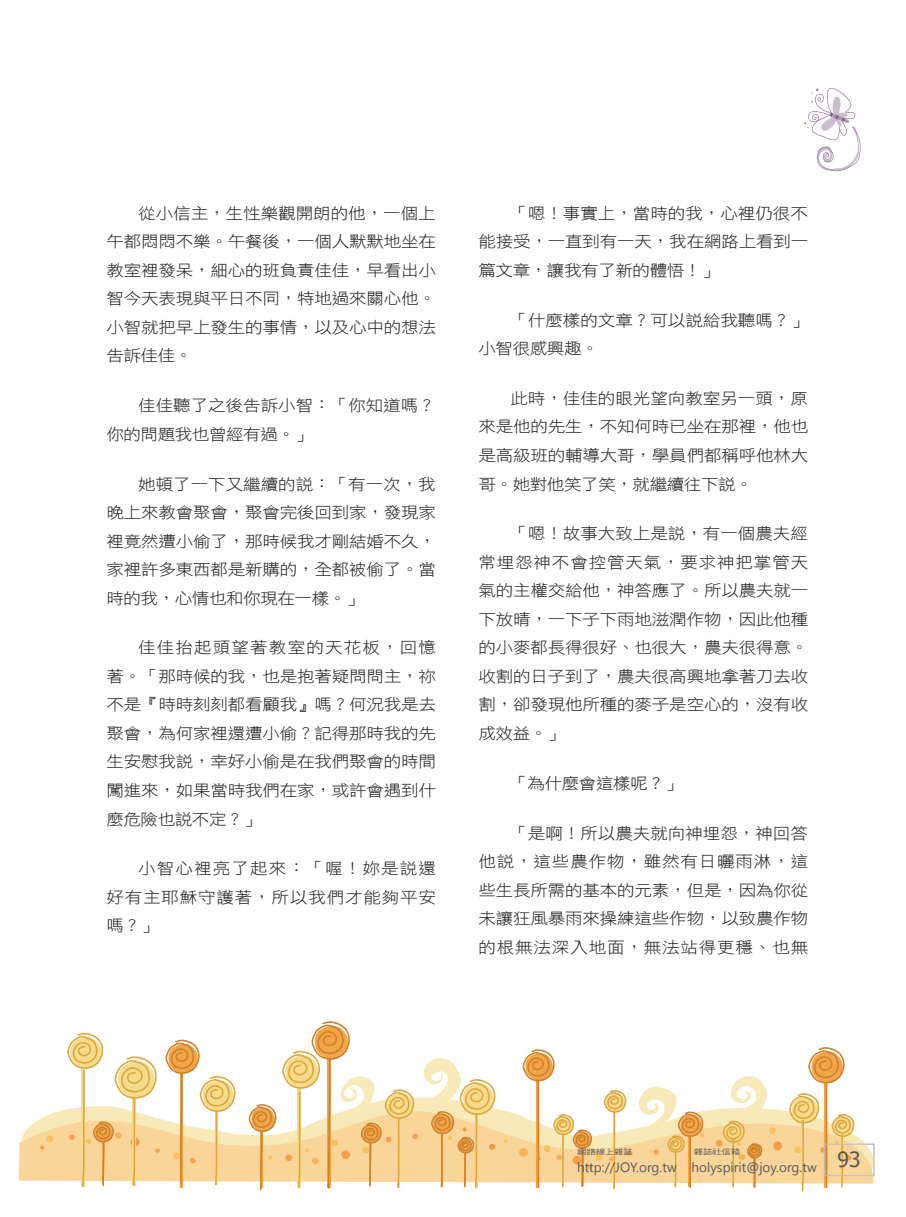
<style>
.page{position:relative;width:906px;height:1217px;background:#fff}
.page>*{position:absolute;margin:0;border:0;box-sizing:border-box;transform-origin:0 0}
.t1{font:21px "Tahoma";color:#57585a}
.t2{font:15.75px/28.5px "DF Hei W3 WIN BF";letter-spacing:-.01em;color:#231f20;text-align:justify;scale:1.11 1}
.t3{font:13.5px "Segoe UI";color:#57585a}
.t4{font:7.5px "DF Hei W5 WIN BF";letter-spacing:-.015em;color:#57585a;scale:1.25 1}
</style>
<div class="page">
<svg style="left:19px;top:1091px;width:855px;height:92px;fill:#f9d59a"></svg>
<svg style="left:40px;top:1135px;width:13px;height:14px"></svg>
<svg style="left:503px;top:1138px;width:5px;height:4px"></svg>
<svg style="left:519px;top:1147px;width:9px;height:9px"></svg>
<svg style="left:595px;top:1153px;width:7px;height:7px"></svg>
<hr style="left:180px;top:1067px;width:2px;height:120px;background:#eea647">
<hr style="left:562px;top:1133px;width:2px;height:53px;background:#dfa63f">
<hr style="left:613px;top:1110px;width:2px;height:78px;background:#dfa63f">
<hr style="left:674px;top:1149px;width:2px;height:38px;background:#dfa63f">
<hr style="left:732px;top:1138px;width:2px;height:48px;background:#dfa63f">
<svg style="left:67px;top:1032px;width:92px;height:154px"></svg>
<hr style="left:581px;top:1144px;width:1px;height:41px;background:#eea647">
<svg style="left:539px;top:1113px;width:53px;height:56px"></svg>
<hr style="left:688px;top:1132px;width:2px;height:54px;background:#eea647">
<hr style="left:753px;top:1155px;width:1px;height:31px;background:#eea647">
<svg style="left:165px;top:1039px;width:71px;height:145px"></svg>
<hr style="left:536px;top:1075px;width:2px;height:111px;background:#eea647">
<svg style="left:522px;top:1049px;width:33px;height:34px"></svg>
<hr style="left:824px;top:1075px;width:2px;height:111px;background:#eea647">
<svg style="left:808px;top:1047px;width:37px;height:38px"></svg>
<svg style="left:723px;top:1076px;width:46px;height:38px"></svg>
<svg style="left:248px;top:1021px;width:248px;height:168px"></svg>
<svg style="left:768px;top:1126px;width:8px;height:7px"></svg>
<svg style="left:772px;top:1141px;width:10px;height:8px"></svg>
<svg style="left:715px;top:1120px;width:47px;height:39px;background:#f1c882"></svg>
<svg style="left:604px;top:1087px;width:100px;height:74px"></svg>
<svg style="left:788px;top:1092px;width:67px;height:99px"></svg>
<hr style="left:537px;top:1080px;width:2px;height:107px;background:#d27f2c">
<hr style="left:582px;top:1147px;width:1px;height:39px;background:#d27f2c">
<hr style="left:689px;top:1135px;width:2px;height:52px;background:#d27f2c">
<hr style="left:754px;top:1156px;width:1px;height:31px;background:#d27f2c">
<hr style="left:825px;top:1082px;width:2px;height:105px;background:#d27f2c">
<svg style="left:804px;top:88px;width:56px;height:83px"></svg>
<div style="left:824px;top:1143px;width:50px;height:32px;border:1px solid #bcbdc0"></div>
<p class="t2" style="left:106px;top:199px;width:298px;text-indent:32px">從小信主，生性樂觀開朗的他，一個上午都悶悶不樂。午餐後，一個人默默地坐在教室裡發呆，細心的班負責佳佳，早看出小智今天表現與平日不同，特地過來關心他。小智就把早上發生的事情，以及心中的想法告訴佳佳。</p>
<p class="t2" style="left:106px;top:391px;width:298px;text-indent:32px">佳佳聽了之後告訴小智：「你知道嗎？你的問題我也曾經有過。」</p>
<p class="t2" style="left:106px;top:469px;width:298px;text-indent:32px">她頓了一下又繼續的說：「有一次，我晚上來教會聚會，聚會完後回到家，發現家裡竟然遭小偷了，那時候我才剛結婚不久，家裡許多東西都是新購的，全都被偷了。當時的我，心情也和你現在一樣。」</p>
<p class="t2" style="left:106px;top:633px;width:298px;text-indent:32px">佳佳抬起頭望著教室的天花板，回憶著。「那時候的我，也是抱著疑問問主，祢不是『時時刻刻都看顧我』嗎？何況我是去聚會，為何家裡還遭小偷？記得那時我的先生安慰我說，幸好小偷是在我們聚會的時間闖進來，如果當時我們在家，或許會遇到什麼危險也說不定？」</p>
<p class="t2" style="left:106px;top:854px;width:298px;text-indent:32px">小智心裡亮了起來：「喔！妳是說還好有主耶穌守護著，所以我們才能夠平安嗎？」</p>
<p class="t2" style="left:478px;top:199px;width:298px;text-indent:32px">「嗯！事實上，當時的我，心裡仍很不能接受，一直到有一天，我在網路上看到一篇文章，讓我有了新的體悟！」</p>
<p class="t2" style="left:478px;top:305px;width:298px;text-indent:32px">「什麼樣的文章？可以說給我聽嗎？」小智很感興趣。</p>
<p class="t2" style="left:478px;top:384px;width:298px;text-indent:32px">此時，佳佳的眼光望向教室另一頭，原來是他的先生，不知何時已坐在那裡，他也是高級班的輔導大哥，學員們都稱呼他林大哥。她對他笑了笑，就繼續往下說。</p>
<p class="t2" style="left:478px;top:519px;width:298px;text-indent:32px">「嗯！故事大致上是說，有一個農夫經常埋怨神不會控管天氣，要求神把掌管天氣的主權交給他，神答應了。所以農夫就一下放晴，一下子下雨地滋潤作物，因此他種的小麥都長得很好、也很大，農夫很得意。收割的日子到了，農夫很高興地拿著刀去收割，卻發現他所種的麥子是空心的，沒有收成效益。」</p>
<p class="t2" style="left:510px;top:768px;width:156px">「為什麼會這樣呢？」</p>
<p class="t2" style="left:478px;top:818px;width:298px;text-indent:32px">「是啊！所以農夫就向神埋怨，神回答他說，這些農作物，雖然有日曬雨淋，這些生長所需的基本的元素，但是，因為你從未讓狂風暴雨來操練這些作物，以致農作物的根無法深入地面，無法站得更穩、也無</p>
<p class="t4" style="left:577px;top:1147px;width:46px">網路線上雜誌</p>
<p class="t4" style="left:694px;top:1147px;width:39px">雜誌社信箱</p>
<p class="t3" style="left:577px;top:1157px;width:241px">http://JOY.org.tw holyspirit@joy.org.tw</p>
<p class="t1" style="left:837px;top:1144px;width:24px">93</p>
</div>
